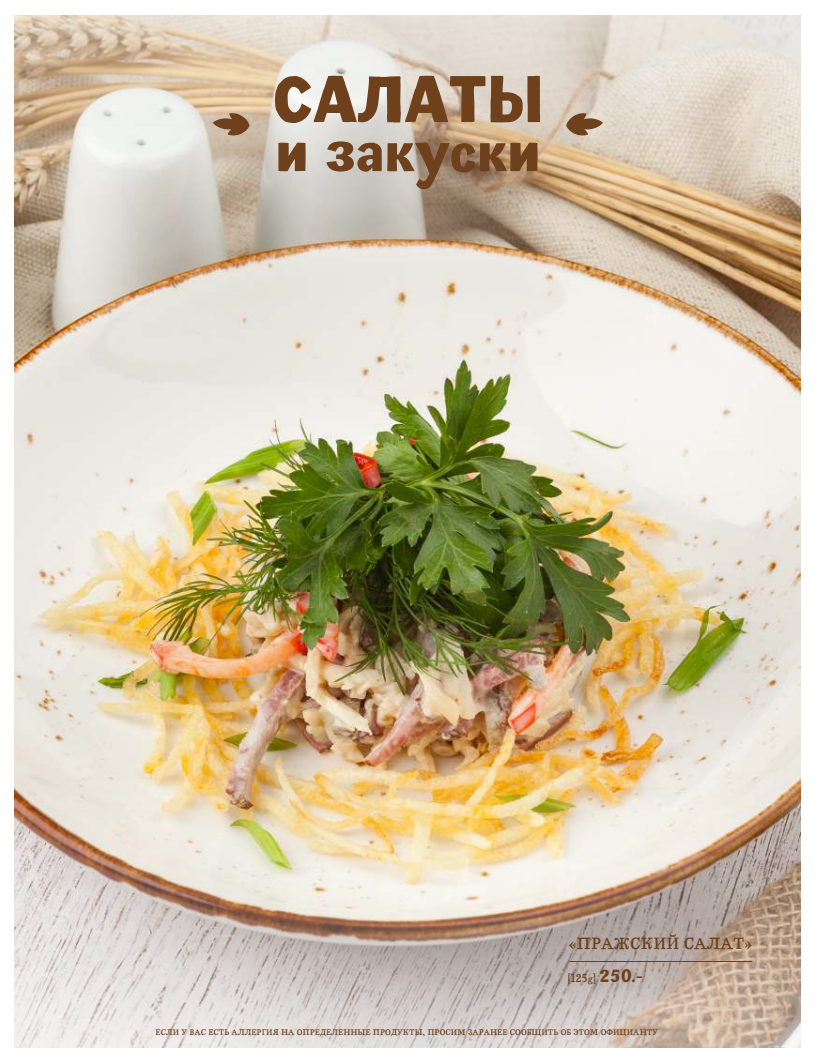
<style>
.page{position:relative;width:815px;height:1063px;background:#fff}
.page>*{position:absolute;margin:0;border:0;box-sizing:border-box;transform-origin:0 0}
.t1{font:65.62px "Kostro Grotesque";color:#6e411c}
.t2{font:55px "Kostro Grotesque";color:#6e411c}
.t3{font:17.5px "Kostro";color:#6e411c}
.t4{font:12.5px "Kostro";color:#6e411c}
.t5{font:8.75px "Kostro";color:#6e411c}
.s1{font-family:"Kostro Grotesque";font-size:17.5px}
</style>
<div class="page">
<img style="left:15px;top:327px;width:785px;height:405px">
<img style="left:15px;top:732px;width:785px;height:316px">
<svg style="left:15px;top:15px;width:785px;height:312px;background:#d6c8b6"></svg>
<svg style="left:566px;top:113px;width:37px;height:23px"></svg>
<svg style="left:213px;top:113px;width:37px;height:23px"></svg>
<hr style="left:569px;top:961px;width:182px;height:1px;background:#6e411c">
<h1 class="t1" style="left:272px;top:68px;width:273px">САЛАТЫ</h1>
<h2 class="t2" style="left:276px;top:126px;width:266px">и закуски</h2>
<h3 class="t3" style="left:569px;top:935px;width:185px">«ПРАЖСКИЙ САЛАТ»</h3>
<h3 class="t4" style="left:568px;top:972px;width:77px">[125g] <span class="s1">250.-</span></h3>
<p class="t5" style="left:156px;top:1027px;width:504px">ЕСЛИ У ВАС ЕСТЬ АЛЛЕРГИЯ НА ОПРЕДЕЛЕННЫЕ ПРОДУКТЫ, ПРОСИМ ЗАРАНЕЕ СООБЩИТЬ ОБ ЭТОМ ОФИЦИАНТУ</p>
</div>
